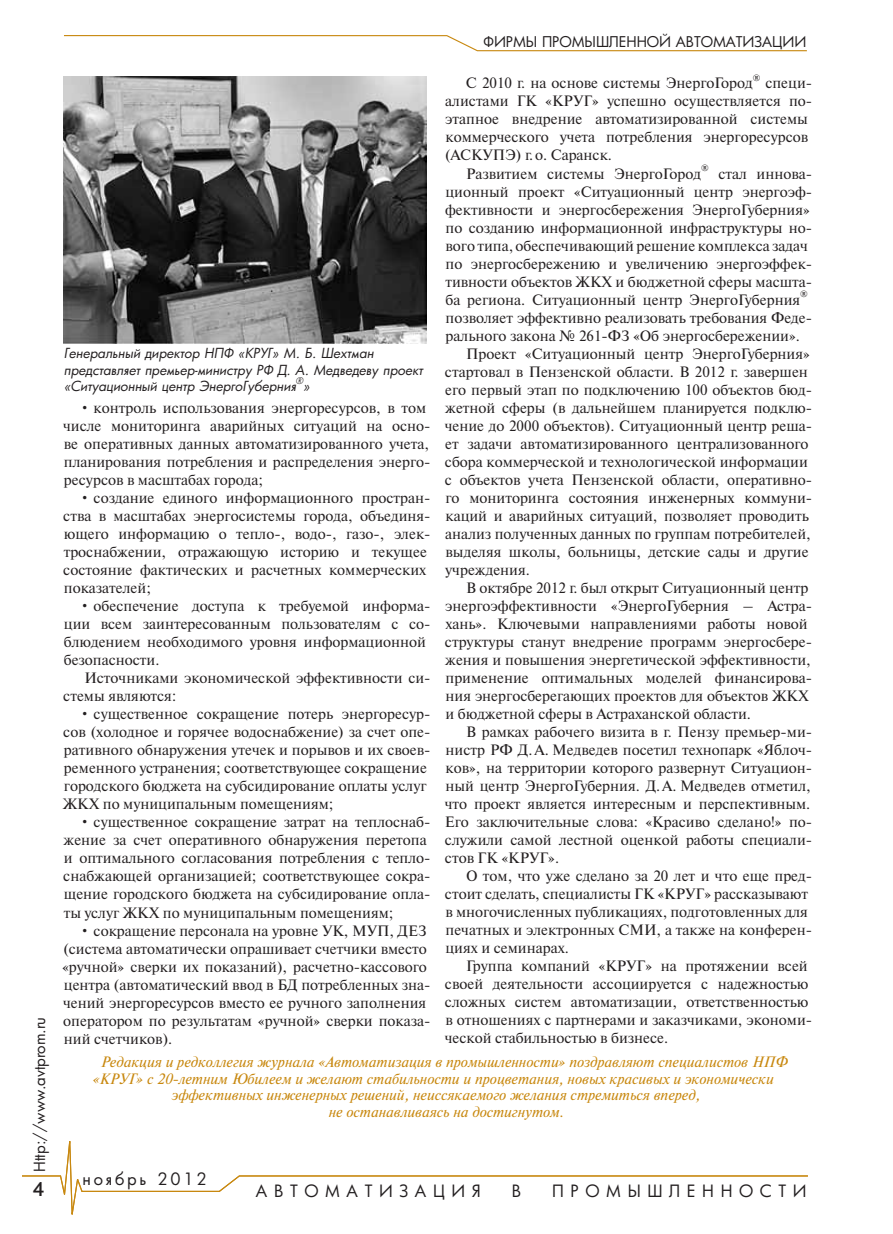
<style>
.page{position:relative;width:893px;height:1234px;background:#fff}
.page>*{position:absolute;margin:0;border:0;box-sizing:border-box;transform-origin:0 0}
.t1{font:500 21px "Bliss Pro";color:#231f20}
.t2{font:16.5px "Futura Cyr";letter-spacing:.4em;color:#231f20}
.t3{font:16.5px "Futura Cyr";letter-spacing:.17em;color:#231f20}
.t4{font:15px/18px "Newton C";color:#231f20}
.st_Avtor{font:italic 15px "Newton C";color:#c8880f}
.t5{font:15px "Futura Cyr";color:#231f20}
.t6{font:14.4px "Futura Cyr";letter-spacing:-.005em;color:#231f20}
.st_Avtor-2{font:italic 13.5px/16.5px "Futura Cyr";color:#231f20}
.t7{font:9px "Newton C";color:#231f20}
.st_Avtor-3{font:italic 9px "Futura Cyr";color:#231f20}
</style>
<div class="page">
<svg style="left:22px;top:1141px;width:786px;height:74px"></svg>
<svg style="left:64px;top:35px;width:743px;height:17px"></svg>
<img style="left:64px;top:77px;width:362px;height:267px">
<p class="t6" style="left:484px;top:33px;width:324px">ФИРМЫ ПРОМЫШЛЕННОЙ АВТОМАТИЗАЦИИ</p>
<p class="t4" style="left:466px;top:74px;width:288px">С 2010 г. на основе системы ЭнергоГород</p>
<p class="t7" style="left:753px;top:73px;width:9px">®</p>
<p class="t4" style="left:445px;top:74px;width:369px;text-indent:320px">специ&shy;алистами ГК «КРУГ» успешно осуществляется по&shy;этапное внедрение автоматизированной системы коммерческого учета потребления энергоресурсов (АСКУПЭ) г.о. Саранск.</p>
<p class="t4" style="left:466px;top:164px;width:237px">Развитием системы ЭнергоГород</p>
<p class="t7" style="left:701px;top:163px;width:9px">®</p>
<p class="t4" style="left:445px;top:164px;width:369px;text-indent:273px">стал иннова&shy;ционный проект «Ситуационный центр энергоэф&shy;фективности и энергосбережения ЭнергоГуберния» по созданию информационной инфраструктуры но&shy;вого типа, обеспечивающий решение комплекса задач по энергосбережению и увеличению энергоэффек&shy;тивности объектов ЖКХ и бюджетной сферы масшта&shy;ба региона. Ситуационный центр ЭнергоГуберния</p>
<p class="t7" style="left:800px;top:289px;width:9px">®</p>
<p class="t4" style="left:445px;top:308px;width:368px">позволяет эффективно реализовать требования Феде&shy;рального закона № 261‑ФЗ «Об энергосбережении».</p>
<p class="t4" style="left:445px;top:344px;width:369px;text-indent:21px">Проект «Ситуационный центр ЭнергоГуберния» стартовал в Пензенской области. В 2012 г. завершен его первый этап по подключению 100 объектов бюд&shy;жетной сферы (в дальнейшем планируется подклю&shy;чение до 2000 объектов). Ситуационный центр реша&shy;ет задачи автоматизированного централизованного сбора коммерческой и технологической информации с объектов учета Пензенской области, оперативно&shy;го мониторинга состояния инженерных коммуни&shy;каций и аварийных ситуаций, позволяет проводить анализ полученных данных по группам потребителей, выделяя школы, больницы, детские сады и другие учреждения.</p>
<p class="t4" style="left:445px;top:578px;width:369px;text-indent:21px">В октябре 2012 г. был открыт Ситуационный центр энергоэффективности «ЭнергоГуберния – Астра&shy;хань». Ключевыми направлениями работы новой структуры станут внедрение программ энергосбере&shy;жения и повышения энергетической эффективности, применение оптимальных моделей финансирова&shy;ния энергосберегающих проектов для объектов ЖКХ и бюджетной сферы в Астраханской области.</p>
<p class="t4" style="left:445px;top:722px;width:369px;text-align:justify;text-indent:21px">В рамках рабочего визита в г. Пензу премьер-ми&shy;нистр РФ Д.А. Медведев посетил технопарк «Яблоч&shy;ков», на территории которого развернут Ситуацион&shy;ный центр ЭнергоГуберния. Д.А. Медведев отметил, что проект является интересным и перспективным.<br>Его заключительные слова: «Красиво сделано!» по&shy;служили самой лестной оценкой работы специали&shy;стов ГК «КРУГ».</p>
<p class="t4" style="left:445px;top:866px;width:369px;text-indent:21px">О том, что уже сделано за 20 лет и что еще пред&shy;стоит сделать, специалисты ГК «КРУГ» рассказывают в многочисленных публикациях, подготовленных для печатных и электронных СМИ, а также на конферен&shy;циях и семинарах.</p>
<p class="t4" style="left:445px;top:956px;width:369px;text-indent:21px">Группа компаний «КРУГ» на протяжении всей своей деятельности ассоциируется с надежностью сложных систем автоматизации, ответственностью в отношениях с партнерами и заказчиками, экономи&shy;ческой стабильностью в бизнесе.</p>
<p class="st_Avtor" style="left:100px;top:1053px;width:689px">Редакция и редколлегия журнала «Автоматизация в промышленности» поздравляют специалистов НПФ</p>
<p class="st_Avtor" style="left:92px;top:1069px;width:682px">«КРУГ» с 20-летним Юбилеем и желают стабильности и процветания, новых красивых и экономически</p>
<p class="st_Avtor" style="left:172px;top:1086px;width:530px">эффективных инженерных решений, неиссякаемого желания стремиться вперед,</p>
<p class="st_Avtor" style="left:328px;top:1102px;width:237px">не останавливаясь на достигнутом.</p>
<p class="st_Avtor-2" style="left:64px;top:345px;width:361px">Генеральный директор НПФ «КРУГ» М. Б. Шехтман представляет премьер-министру РФ Д. А. Медведеву проект «Ситуационный центр ЭнергоГуберния</p>
<p class="st_Avtor-3" style="left:296px;top:375px;width:9px">®</p>
<p class="st_Avtor-2" style="left:303px;top:378px;width:8px">»</p>
<p class="t4" style="left:63px;top:399px;width:369px;text-indent:16px">• контроль использования энергоресурсов, в том числе мониторинга аварийных ситуаций на осно&shy;ве оперативных данных автоматизированного учета, планирования потребления и распределения энерго&shy;ресурсов в масштабах города;</p>
<p class="t4" style="left:63px;top:489px;width:369px;text-indent:16px">• создание единого информационного простран&shy;ства в масштабах энергосистемы города, объединя&shy;ющего информацию о тепло-, водо-, газо-, элек&shy;троснабжении, отражающую историю и текущее состояние фактических и расчетных коммерческих показателей;</p>
<p class="t4" style="left:64px;top:597px;width:368px;text-indent:16px">• обеспечение доступа к требуемой информа&shy;ции всем заинтересованным пользователям с со&shy;блюдением необходимого уровня информационной безопасности.</p>
<p class="t4" style="left:63px;top:669px;width:369px;text-indent:21px">Источниками экономической эффективности си&shy;стемы являются:</p>
<p class="t4" style="left:63px;top:705px;width:369px;text-indent:17px">• существенное сокращение потерь энергоресур&shy;сов (холодное и горячее водоснабжение) за счет опе&shy;ративного обнаружения утечек и порывов и их своев&shy;ременного устранения; соответствующее сокращение городского бюджета на субсидирование оплаты услуг ЖКХ по муниципальным помещениям;</p>
<p class="t4" style="left:63px;top:813px;width:369px;text-indent:16px">• существенное сокращение затрат на теплоснаб&shy;жение за счет оперативного обнаружения перетопа и оптимального согласования потребления с тепло&shy;снабжающей организацией; соответствующее сокра&shy;щение городского бюджета на субсидирование опла&shy;ты услуг ЖКХ по муниципальным помещениям;</p>
<p class="t4" style="left:62px;top:921px;width:370px;text-indent:17px">• сокращение персонала на уровне УК, МУП, ДЕЗ (система автоматически опрашивает счетчики вместо «ручной» сверки их показаний), расчетно-кассового центра (автоматический ввод в БД потребленных зна&shy;чений энергоресурсов вместо ее ручного заполнения оператором по результатам «ручной» сверки показа&shy;ний счетчиков).</p>
<p class="t5" style="left:30px;top:1171px;width:157px;rotate:-90deg">Http://www.avtprom.ru</p>
<p class="t3" style="left:82px;top:1168px;width:126px">ноябрь 2012</p>
<h1 class="t1" style="left:33px;top:1175px;width:14px">4</h1>
<p class="t2" style="left:256px;top:1180px;width:226px">АВТОМАТИЗАЦИЯ</p>
<p class="t2" style="left:512px;top:1180px;width:11px">В</p>
<p class="t2" style="left:552px;top:1180px;width:256px">ПРОМЫШЛЕННОСТИ</p>
</div>
